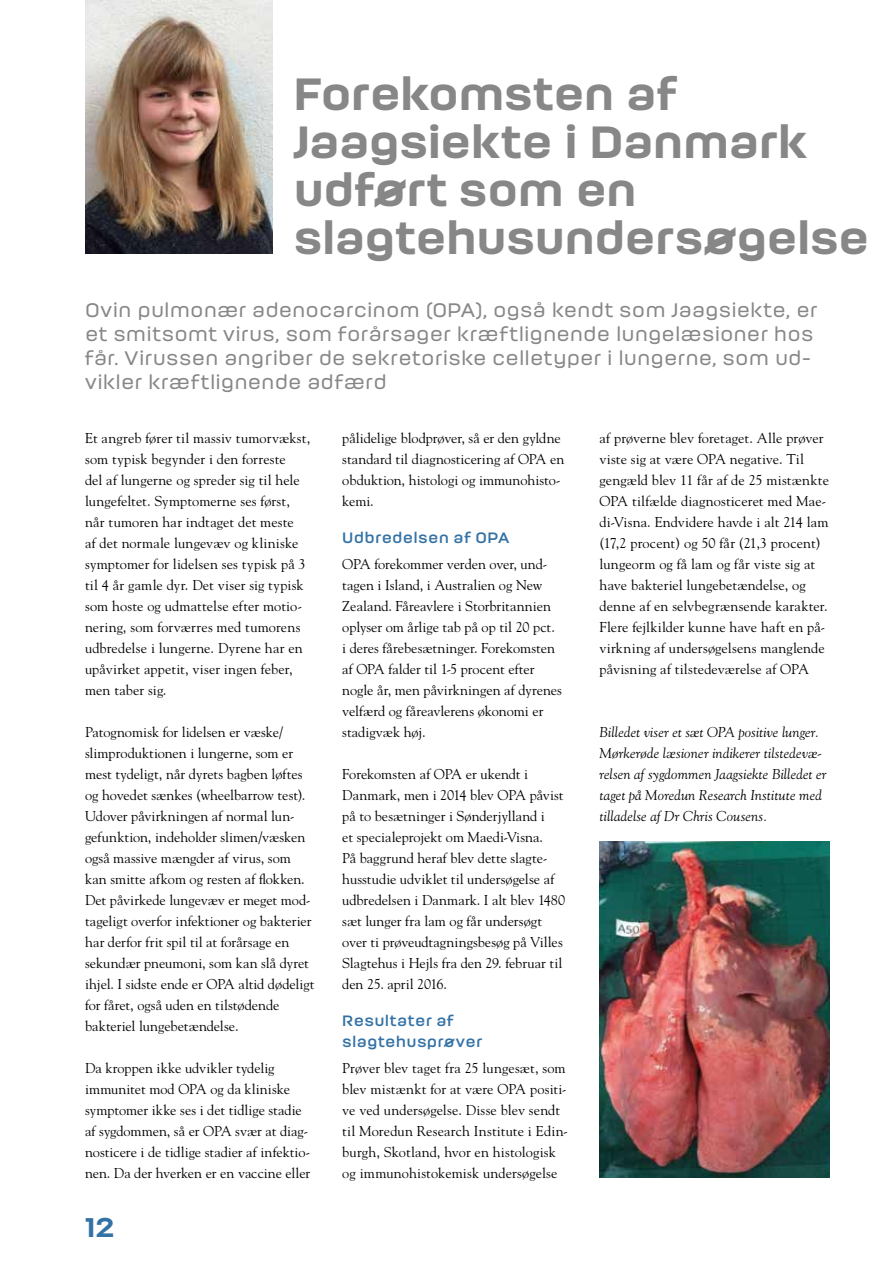
<style>
.page{position:relative;width:893px;height:1263px;background:#fff}
.page>*{position:absolute;margin:0;border:0;box-sizing:border-box;transform-origin:0 0}
.t1{font:900 45px/48px "Moderna";letter-spacing:-.025em;color:#878787}
.t2{font:900 27px "Moderna";color:#3472a6}
.t3{font:500 19.5px/24px "Moderna";color:#878787}
.t4{font:700 15px/21px "Moderna";letter-spacing:.015em;color:#3472a6}
.t5{font:14.25px/21px "Goudy";letter-spacing:.005em;color:#000}
.t6{font:italic 14.25px/21px "Goudy";letter-spacing:.01em;color:#000}
</style>
<div class="page">
<img style="left:85px;top:0;width:187px;height:254px">
<img style="left:600px;top:842px;width:229px;height:336px">
<h1 class="t1" style="left:293px;top:71px;width:578px">Forekomsten af<br>Jaagsiekte i Danmark udført som en slagtehusundersøgelse</h1>
<h3 class="t3" style="left:85px;top:298px;width:734px">Ovin pulmonær adenocarcinom (OPA), også kendt som Jaagsiekte, er et smitsomt virus, som forårsager kræftlignende lungelæsioner hos får. Virussen angriber de sekretoriske celletyper i lungerne, som ud&shy;vikler kræftlignende adfærd</h3>
<p class="t5" style="left:85px;top:427px;width:227px">Et angreb fører til massiv tumorvækst, som typisk begynder i den forreste<br>del af lungerne og spreder sig til hele lungefeltet. Symptomerne ses først, når tumoren har indtaget det meste<br>af det normale lungevæv og kliniske symptomer for lidelsen ses typisk på 3 til 4 år gamle dyr. Det viser sig typisk som hoste og udmattelse efter motio&shy;nering, som forværres med tumorens udbredelse i lungerne. Dyrene har en upåvirket appetit, viser ingen feber, men taber sig.</p>
<p class="t5" style="left:85px;top:721px;width:231px">Patognomisk for lidelsen er væske/ slimproduktionen i lungerne, som er mest tydeligt, når dyrets bagben løftes og hovedet sænkes (wheelbarrow test).<br>Udover påvirkningen af normal lun&shy;gefunktion, indeholder slimen/væsken også massive mængder af virus, som kan smitte afkom og resten af flokken.<br>Det påvirkede lungevæv er meget mod&shy;tageligt overfor infektioner og bakterier har derfor frit spil til at forårsage en sekundær pneumoni, som kan slå dyret ihjel. I sidste ende er OPA altid dødeligt for fåret, også uden en tilstødende bakteriel lungebetændelse.</p>
<p class="t5" style="left:85px;top:1057px;width:227px">Da kroppen ikke udvikler tydelig immunitet mod OPA og da kliniske symptomer ikke ses i det tidlige stadie af sygdommen, så er OPA svær at diag&shy;nosticere i de tidlige stadier af infektio&shy;nen. Da der hverken er en vaccine eller</p>
<h2 class="t2" style="left:85px;top:1207px;width:31px">12</h2>
<p class="t5" style="left:342px;top:427px;width:224px">pålidelige blodprøver, så er den gyldne standard til diagnosticering af OPA en obduktion, histologi og immunohisto&shy;kemi.</p>
<p class="t4" style="left:342px;top:528px;width:168px">Udbredelsen af OPA</p>
<p class="t5" style="left:342px;top:553px;width:221px">OPA forekommer verden over, und&shy;tagen i Island, i Australien og New Zealand. Fåreavlere i Storbritannien oplyser om årlige tab på op til 20 pct. i deres fårebesætninger. Forekomsten af OPA falder til 1-5 procent efter nogle år, men påvirkningen af dyrenes velfærd og fåreavlerens økonomi er stadigvæk høj.</p>
<p class="t5" style="left:342px;top:763px;width:224px">Forekomsten af OPA er ukendt i Danmark, men i 2014 blev OPA påvist på to besætninger i Sønderjylland i<br>et specialeprojekt om Maedi-Visna.<br>På baggrund heraf blev dette slagte&shy;husstudie udviklet til undersøgelse af udbredelsen i Danmark. I alt blev 1480 sæt lunger fra lam og får undersøgt over ti prøveudtagningsbesøg på Villes Slagtehus i Hejls fra den 29. februar til den 25. april 2016.</p>
<p class="t4" style="left:342px;top:1011px;width:141px">Resultater af slagtehusprøver</p>
<p class="t5" style="left:342px;top:1057px;width:227px">Prøver blev taget fra 25 lungesæt, som blev mistænkt for at være OPA positi&shy;ve ved undersøgelse. Disse blev sendt til Moredun Research Institute i Edin&shy;burgh, Skotland, hvor en histologisk og immunohistokemisk undersøgelse</p>
<p class="t5" style="left:600px;top:427px;width:231px">af prøverne blev foretaget. Alle prøver viste sig at være OPA negative. Til gengæld blev 11 får af de 25 mistænkte OPA tilfælde diagnosticeret med Mae&shy;di-Visna. Endvidere havde i alt 214 lam (17,2 procent) og 50 får (21,3 procent) lungeorm og få lam og får viste sig at have bakteriel lungebetændelse, og denne af en selvbegrænsende karakter.<br>Flere fejlkilder kunne have haft en på&shy;virkning af undersøgelsens manglende påvisning af tilstedeværelse af OPA</p>
<p class="t6" style="left:600px;top:721px;width:229px">Billedet viser et sæt OPA positive lunger.<br>Mørkerøde læsioner indikerer tilstedevæ&shy;relsen af sygdommen Jaagsiekte Billedet er taget på Moredun Research Institute med tilladelse af Dr Chris Cousens.</p>
</div>
